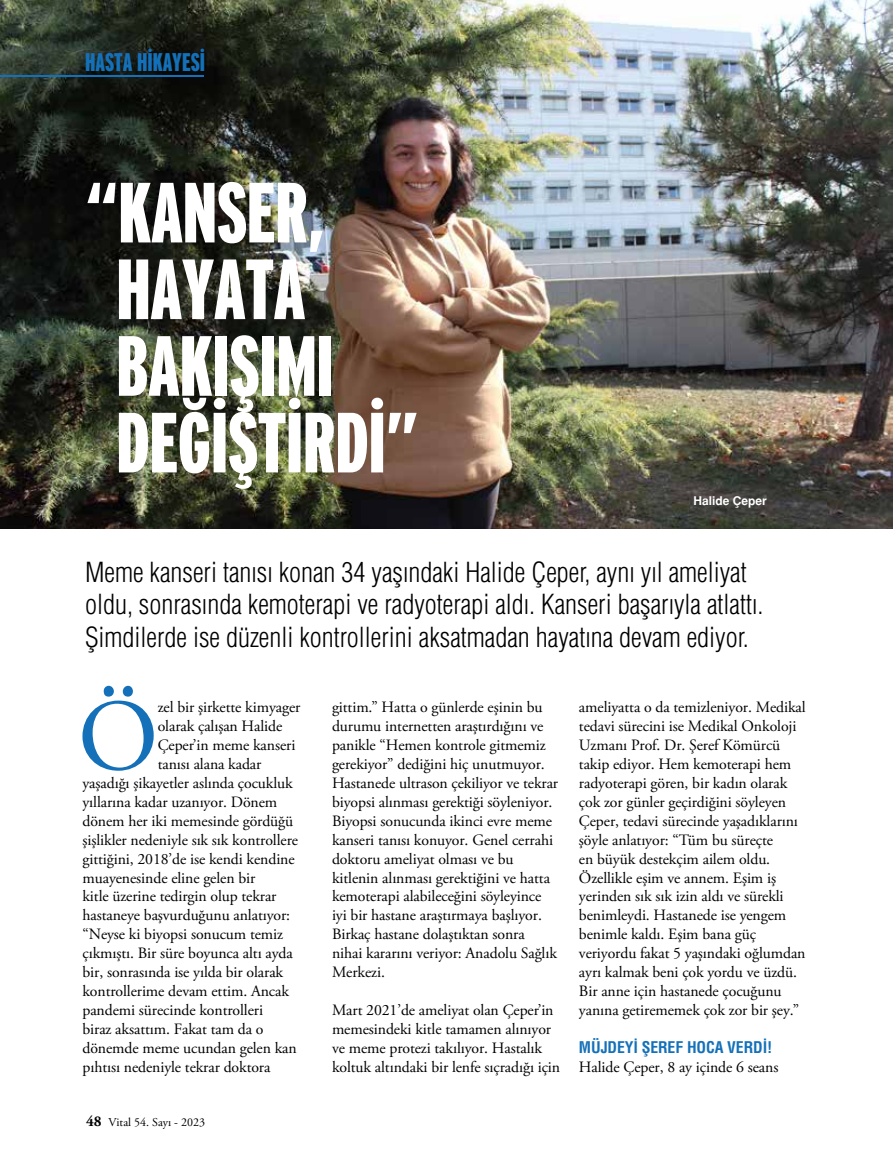
<style>
.page{position:relative;width:893px;height:1170px;background:#fff}
.page>*{position:absolute;margin:0;border:0;box-sizing:border-box;transform-origin:0 0}
.t1{font:101.25px "Adobe Garamond Pro";color:#1471b9}
.t2{font:900 extra-condensed 85.2px/76.7px "Interstate";letter-spacing:-.005em;color:#fff}
.t3{font:27px/32.4px "Helvetica Condensed Light Tr";color:#000}
.t4{font:900 extra-condensed 25.5px "Interstate";color:#1471b9}
.t5{font:15.75px/18.9px "Adobe Garamond Pro";letter-spacing:-.005em;color:#000}
.t6{font:15.75px "Helvetica Cond Bold Tr";letter-spacing:-.005em;color:#1471b9}
.t7{font:12px "Adobe Garamond Pro";color:#000}
.t8{font:700 12px "Helvetica Tr";color:#fff}
.s1{font-weight:700;font-size:15px}
</style>
<div class="page">
<img style="left:0;top:0;width:893px;height:528px">
<hr style="left:0;top:75px;width:204px;height:2px;background:#1471b9">
<h3 class="t4" style="left:85px;top:48px;width:122px">HASTA HİKAYESİ</h3>
<h2 class="t2" style="left:116px;top:174px;width:304px;text-indent:-31px">“KANSER,<br>HAYATA<br>BAKIŞIMI<br>DEĞİŞTİRDİ”</h2>
<p class="t8" style="left:693px;top:494px;width:75px">Halide Çeper</p>
<h3 class="t3" style="left:85px;top:555px;width:680px">Meme kanseri tanısı konan 34 yaşındaki Halide Çeper, aynı yıl ameliyat oldu, sonrasında kemoterapi ve radyoterapi aldı. Kanseri başarıyla atlattı.<br>Şimdilerde ise düzenli kontrollerini aksatmadan hayatına devam ediyor.</h3>
<h1 class="t1" style="left:78px;top:676px;width:82px">Ö</h1>
<p class="t5" style="left:158px;top:698px;width:144px">zel bir şirkette kimyager</p>
<p class="t5" style="left:158px;top:717px;width:126px">olarak çalışan Halide</p>
<p class="t5" style="left:158px;top:736px;width:139px">Çeper’in meme kanseri</p>
<p class="t5" style="left:158px;top:755px;width:105px">tanısı alana kadar</p>
<p class="t5" style="left:82px;top:774px;width:212px">yaşadığı şikayetler aslında çocukluk</p>
<p class="t5" style="left:82px;top:793px;width:196px">yıllarına kadar uzanıyor. Dönem</p>
<p class="t5" style="left:82px;top:811px;width:212px">dönem her iki memesinde gördüğü</p>
<p class="t5" style="left:82px;top:830px;width:217px">şişlikler nedeniyle sık sık kontrollere</p>
<p class="t5" style="left:82px;top:849px;width:214px">gittiğini, 2018’de ise kendi kendine</p>
<p class="t5" style="left:82px;top:868px;width:174px">muayenesinde eline gelen bir</p>
<p class="t5" style="left:82px;top:887px;width:196px">kitle üzerine tedirgin olup tekrar</p>
<p class="t5" style="left:82px;top:906px;width:209px">hastaneye başvurduğunu anlatıyor:</p>
<p class="t5" style="left:82px;top:925px;width:202px">“Neyse ki biyopsi sonucum temiz</p>
<p class="t5" style="left:82px;top:944px;width:212px">çıkmıştı. Bir süre boyunca altı ayda</p>
<p class="t5" style="left:82px;top:963px;width:202px">bir, sonrasında ise yılda bir olarak</p>
<p class="t5" style="left:82px;top:982px;width:208px">kontrollerime devam ettim. Ancak</p>
<p class="t5" style="left:82px;top:1000px;width:182px">pandemi sürecinde kontrolleri</p>
<p class="t5" style="left:82px;top:1019px;width:183px">biraz aksattım. Fakat tam da o</p>
<p class="t5" style="left:82px;top:1038px;width:216px">dönemde meme ucundan gelen kan</p>
<p class="t5" style="left:82px;top:1057px;width:189px">pıhtısı nedeniyle tekrar doktora</p>
<p class="t7" style="left:86px;top:1114px;width:120px"><span class="s1">48</span> Vital 54. Sayı - 2023</p>
<p class="t5" style="left:332px;top:698px;width:228px">gittim.” Hatta o günlerde eşinin bu durumu internetten araştırdığını ve panikle “Hemen kontrole gitmemiz gerekiyor” dediğini hiç unutmuyor.<br>Hastanede ultrason çekiliyor ve tekrar biyopsi alınması gerektiği söyleniyor.<br>Biyopsi sonucunda ikinci evre meme kanseri tanısı konuyor. Genel cerrahi doktoru ameliyat olması ve bu kitlenin alınması gerektiğini ve hatta kemoterapi alabileceğini söyleyince iyi bir hastane araştırmaya başlıyor.<br>Birkaç hastane dolaştıktan sonra nihai kararını veriyor: Anadolu Sağlık Merkezi.</p>
<p class="t5" style="left:332px;top:1000px;width:230px">Mart 2021’de ameliyat olan Çeper’in memesindeki kitle tamamen alınıyor ve meme protezi takılıyor. Hastalık koltuk altındaki bir lenfe sıçradığı için</p>
<p class="t5" style="left:579px;top:698px;width:228px">ameliyatta o da temizleniyor. Medikal tedavi sürecini ise Medikal Onkoloji Uzmanı Prof. Dr. Şeref Kömürcü takip ediyor. Hem kemoterapi hem radyoterapi gören, bir kadın olarak çok zor günler geçirdiğini söyleyen Çeper, tedavi sürecinde yaşadıklarını şöyle anlatıyor: “Tüm bu süreçte<br>en büyük destekçim ailem oldu.<br>Özellikle eşim ve annem. Eşim iş yerinden sık sık izin aldı ve sürekli benimleydi. Hastanede ise yengem benimle kaldı. Eşim bana güç veriyordu fakat 5 yaşındaki oğlumdan ayrı kalmak beni çok yordu ve üzdü.<br>Bir anne için hastanede çocuğunu yanına getirememek çok zor bir şey.”</p>
<p class="t6" style="left:579px;top:1037px;width:195px">MÜJDEYİ ŞEREF HOCA VERDİ!</p>
<p class="t5" style="left:579px;top:1057px;width:201px">Halide Çeper, 8 ay içinde 6 seans</p>
</div>
